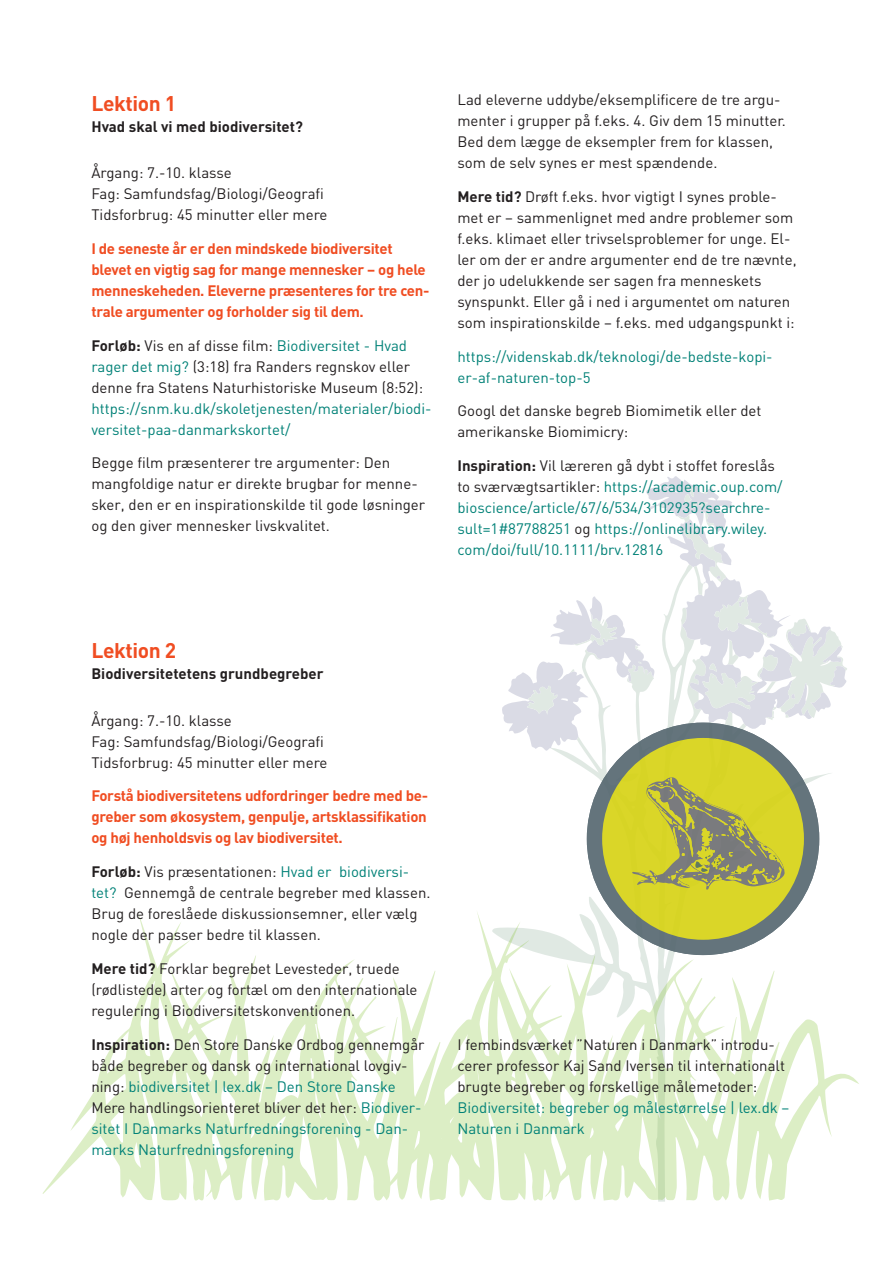
<style>
.page{position:relative;width:893px;height:1263px;background:#fff}
.page>*{position:absolute;margin:0;border:0;box-sizing:border-box;transform-origin:0 0}
.t1{font:700 21px "DIN";letter-spacing:-.02em;color:#f04d22}
.t2{font:15px/21px "DIN";color:#231f20}
.t3{font:15px/21px "DIN";color:#008177}
.t4{font:700 15px/21px "DIN";letter-spacing:-.02em;color:#f04d22}
.t5{font:700 15px "DIN";color:#231f20}
.s1{font-weight:700;color:#231f20}
.s2{color:#231f20}
.s3{font-weight:700}
.s4{color:#008177}
</style>
<div class="page">
<svg style="left:556px;top:751px;width:275px;height:159px"></svg>
<svg style="left:502px;top:476px;width:345px;height:275px"></svg>
<svg style="left:43px;top:912px;width:339px;height:289px"></svg>
<svg style="left:382px;top:910px;width:477px;height:292px"></svg>
<svg style="left:594px;top:730px;width:218px;height:217px;fill:#dad628"></svg>
<div style="left:587px;top:723px;width:232px;height:232px;border:15px solid #53656e;border-radius:50%"></div>
<svg style="left:615px;top:773px;width:170px;height:117px"></svg>
<p class="t1" style="left:91px;top:89px;width:86px">Lektion 1</p>
<p class="t5" style="left:91px;top:116px;width:213px">Hvad skal vi med biodiversitet?</p>
<p class="t2" style="left:91px;top:162px;width:238px">Årgang: 7.-10. klasse<br>Fag: Samfundsfag/Biologi/Geografi<br>Tidsforbrug: 45 minutter eller mere</p>
<p class="t4" style="left:91px;top:237px;width:340px">I de seneste år er den mindskede biodiversitet blevet en vigtig sag for mange mennesker – og hele menneskeheden. Eleverne præsenteres for tre cen&shy;trale argumenter og forholder sig til dem.</p>
<p class="t3" style="left:91px;top:335px;width:342px"><span class="s1">Forløb:</span> <span class="s2">Vis en af disse film:</span> Biodiversitet - Hvad rager det mig? <span class="s2">(3:18) fra Randers regnskov eller denne fra Statens Naturhistoriske Museum (8:52): </span>https://snm.ku.dk/skoletjenesten/materialer/biodi&shy;versitet-paa-danmarkskortet/</p>
<p class="t2" style="left:91px;top:453px;width:335px">Begge film præsenterer tre argumenter: Den mangfoldige natur er direkte brugbar for menne&shy;sker, den er en inspirationskilde til gode løsninger og den giver mennesker livskvalitet.</p>
<p class="t2" style="left:457px;top:89px;width:330px">Lad eleverne uddybe/eksemplificere de tre argu&shy;menter i grupper på f.eks. 4. Giv dem 15 minutter.<br>Bed dem lægge de eksempler frem for klassen, som de selv synes er mest spændende.</p>
<p class="t2" style="left:457px;top:186px;width:341px"><span class="s3">Mere tid?</span> Drøft f.eks. hvor vigtigt I synes proble&shy;met er – sammenlignet med andre problemer som f.eks. klimaet eller trivselsproblemer for unge. El&shy;ler om der er andre argumenter end de tre nævnte, der jo udelukkende ser sagen fra menneskets synspunkt. Eller gå i ned i argumentet om naturen som inspirationskilde – f.eks. med udgangspunkt i:</p>
<p class="t3" style="left:457px;top:346px;width:317px">https://videnskab.dk/teknologi/de-bedste-kopi&shy;er-af-naturen-top-5</p>
<p class="t2" style="left:457px;top:401px;width:306px">Googl det danske begreb Biomimetik eller det amerikanske Biomimicry:</p>
<p class="t3" style="left:457px;top:455px;width:327px"><span class="s1">Inspiration:</span> <span class="s2">Vil læreren gå dybt i stoffet foreslås to sværvægtsartikler:</span> https://academic.oup.com/ bioscience/article/67/6/534/3102935?searchre&shy;sult=1#87788251 <span class="s2">og</span> https://onlinelibrary.wiley. com/doi/full/10.1111/brv.12816</p>
<p class="t1" style="left:91px;top:636px;width:86px">Lektion 2</p>
<p class="t5" style="left:91px;top:664px;width:234px">Biodiversitetetens grundbegreber</p>
<p class="t2" style="left:91px;top:710px;width:238px">Årgang: 7.-10. klasse<br>Fag: Samfundsfag/Biologi/Geografi<br>Tidsforbrug: 45 minutter eller mere</p>
<p class="t4" style="left:91px;top:785px;width:338px;text-align:justify">Forstå biodiversitetens udfordringer bedre med be&shy;greber som økosystem, genpulje, artsklassifikation og høj henholdsvis og lav biodiversitet.</p>
<p class="t2" style="left:91px;top:861px;width:341px"><span class="s3">Forløb:</span> Vis præsentationen: <span class="s4">Hvad er biodiversi&shy;tet?</span> Gennemgå de centrale begreber med klassen.<br>Brug de foreslåede diskussionsemner, eller vælg nogle der passer bedre til klassen.</p>
<p class="t2" style="left:91px;top:958px;width:328px"><span class="s3">Mere tid?</span> Forklar begrebet Levesteder, truede (rødlistede) arter og fortæl om den internationale regulering i Biodiversitetskonventionen.</p>
<p class="t3" style="left:91px;top:1034px;width:335px"><span class="s1">Inspiration:</span> <span class="s2">Den Store Danske Ordbog gennemgår både begreber og dansk og international lovgiv&shy;ning:</span> biodiversitet | lex.dk – Den Store Danske <span class="s2">Mere handlingsorienteret bliver det her:</span> Biodiver&shy;sitet I Danmarks Naturfredningsforening - Dan&shy;marks Naturfredningsforening</p>
<p class="t2" style="left:457px;top:1034px;width:334px">I fembindsværket ”Naturen i Danmark” introdu&shy;cerer professor Kaj Sand Iversen til internationalt brugte begreber og forskellige målemetoder:<br><span class="s4">Biodiversitet: begreber og målestørrelse | lex.dk – Naturen i Danmark</span></p>
</div>
